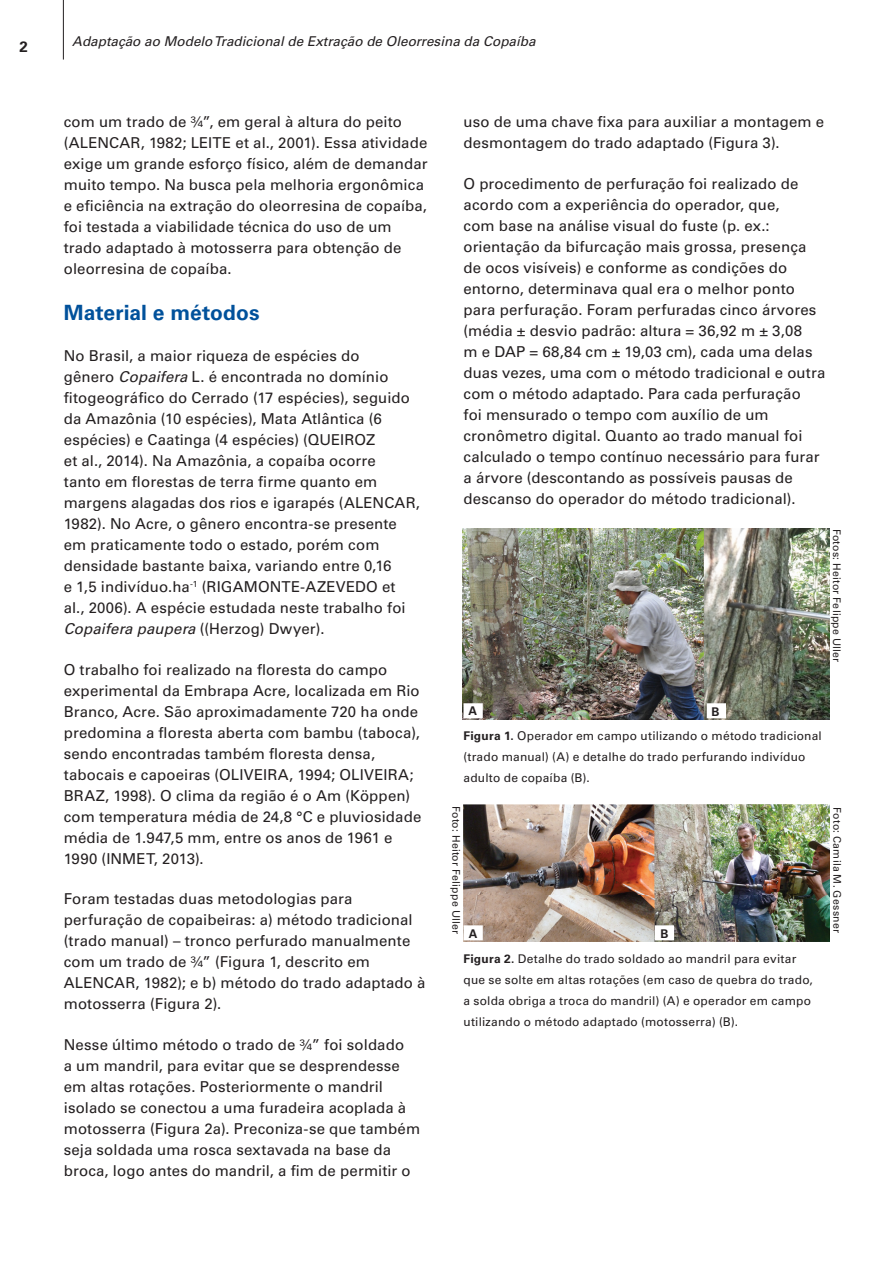
<style>
.page{position:relative;width:893px;height:1263px;background:#fff}
.page>*{position:absolute;margin:0;border:0;box-sizing:border-box;transform-origin:0 0}
.t1{font:700 21px "Univers LT Std";color:#01519b}
.t2{font:15px/21px "Univers LT Std";letter-spacing:.01em;color:#231f20}
.t3{font:700 15px "Univers LT Std";color:#231f20}
.t4{font:italic 13.5px "Univers LT Std";color:#231f20}
.t5{font:12px/21px "Univers LT Std";letter-spacing:.015em;color:#231f20}
.t6{font:700 12px "Univers LT Std";color:#231f20}
.t7{font:10.5px "Univers LT Std";letter-spacing:.02em;color:#231f20}
.s1{font-style:italic}
.s2{font-weight:700}
</style>
<div class="page">
<hr style="left:63px;top:0;width:1px;height:60px;background:#231f20">
<img style="left:463px;top:804px;width:366px;height:138px">
<img style="left:462px;top:528px;width:367px;height:191px">
<div style="left:707px;top:703px;width:19px;height:15px;background:#fff"></div>
<div style="left:463px;top:703px;width:20px;height:15px;background:#fff"></div>
<div style="left:463px;top:925px;width:20px;height:15px;background:#fff"></div>
<div style="left:655px;top:925px;width:19px;height:15px;background:#fff"></div>
<p class="t3" style="left:19px;top:38px;width:10px">2</p>
<p class="t4" style="left:72px;top:33px;width:465px">Adaptação ao Modelo Tradicional de Extração de Oleorresina da Copaíba</p>
<p class="t2" style="left:64px;top:111px;width:365px">com um trado de ¾”, em geral à altura do peito (ALENCAR, 1982; LEITE et al., 2001). Essa atividade exige um grande esforço físico, além de demandar muito tempo. Na busca pela melhoria ergonômica e eficiência na extração do oleorresina de copaíba, foi testada a viabilidade técnica do uso de um trado adaptado à motosserra para obtenção de oleorresina de copaíba.</p>
<h1 class="t1" style="left:64px;top:301px;width:197px">Material e métodos</h1>
<p class="t2" style="left:64px;top:345px;width:358px">No Brasil, a maior riqueza de espécies do<br>gênero <span class="s1">Copaifera</span> L. é encontrada no domínio fitogeográfico do Cerrado (17 espécies), seguido da Amazônia (10 espécies), Mata Atlântica (6 espécies) e Caatinga (4 espécies) (QUEIROZ<br>et al., 2014). Na Amazônia, a copaíba ocorre<br>tanto em florestas de terra firme quanto em margens alagadas dos rios e igarapés (ALENCAR, 1982). No Acre, o gênero encontra-se presente em praticamente todo o estado, porém com densidade bastante baixa, variando entre 0,16<br>e 1,5 indivíduo.ha<sup>-1</sup> (RIGAMONTE-AZEVEDO et al., 2006). A espécie estudada neste trabalho foi <span class="s1">Copaifera paupera</span> ((Herzog) Dwyer).</p>
<p class="t2" style="left:64px;top:659px;width:359px">O trabalho foi realizado na floresta do campo experimental da Embrapa Acre, localizada em Rio Branco, Acre. São aproximadamente 720 ha onde predomina a floresta aberta com bambu (taboca), sendo encontradas também floresta densa, tabocais e capoeiras (OLIVEIRA, 1994; OLIVEIRA; BRAZ, 1998). O clima da região é o Am (Köppen) com temperatura média de 24,8 °C e pluviosidade média de 1.947,5 mm, entre os anos de 1961 e 1990 (INMET, 2013).</p>
<p class="t2" style="left:64px;top:888px;width:363px">Foram testadas duas metodologias para perfuração de copaibeiras: a) método tradicional (trado manual) – tronco perfurado manualmente com um trado de ¾” (Figura 1, descrito em ALENCAR, 1982); e b) método do trado adaptado à motosserra (Figura 2).</p>
<p class="t2" style="left:64px;top:1034px;width:358px">Nesse último método o trado de ¾” foi soldado<br>a um mandril, para evitar que se desprendesse em altas rotações. Posteriormente o mandril isolado se conectou a uma furadeira acoplada à motosserra (Figura 2a). Preconiza-se que também seja soldada uma rosca sextavada na base da broca, logo antes do mandril, a fim de permitir o</p>
<p class="t2" style="left:463px;top:111px;width:362px">uso de uma chave fixa para auxiliar a montagem e desmontagem do trado adaptado (Figura 3).</p>
<p class="t2" style="left:463px;top:173px;width:363px">O procedimento de perfuração foi realizado de acordo com a experiência do operador, que,<br>com base na análise visual do fuste (p. ex.: orientação da bifurcação mais grossa, presença de ocos visíveis) e conforme as condições do entorno, determinava qual era o melhor ponto para perfuração. Foram perfuradas cinco árvores (média ± desvio padrão: altura = 36,92 m ± 3,08<br>m e DAP = 68,84 cm ± 19,03 cm), cada uma delas duas vezes, uma com o método tradicional e outra com o método adaptado. Para cada perfuração<br>foi mensurado o tempo com auxílio de um cronômetro digital. Quanto ao trado manual foi calculado o tempo contínuo necessário para furar a árvore (descontando as possíveis pausas de descanso do operador do método tradicional).</p>
<p class="t7" style="left:843px;top:528px;width:135px;rotate:90deg">Fotos: Heitor Felippe Uller</p>
<p class="t6" style="left:468px;top:704px;width:10px">A</p>
<p class="t6" style="left:711px;top:705px;width:10px">B</p>
<p class="t5" style="left:463px;top:725px;width:360px"><span class="s2">Figura 1.</span> Operador em campo utilizando o método tradicional (trado manual) (A) e detalhe do trado perfurando indivíduo adulto de copaíba (B).</p>
<p class="t7" style="left:462px;top:806px;width:130px;rotate:90deg">Foto: Heitor Felippe Uller</p>
<p class="t7" style="left:843px;top:807px;width:127px;rotate:90deg">Foto: Camila M. Gessner</p>
<p class="t6" style="left:469px;top:927px;width:10px">A</p>
<p class="t6" style="left:661px;top:927px;width:10px">B</p>
<p class="t5" style="left:463px;top:948px;width:351px"><span class="s2">Figura 2.</span> Detalhe do trado soldado ao mandril para evitar que se solte em altas rotações (em caso de quebra do trado, a solda obriga a troca do mandril) (A) e operador em campo utilizando o método adaptado (motosserra) (B).</p>
</div>
